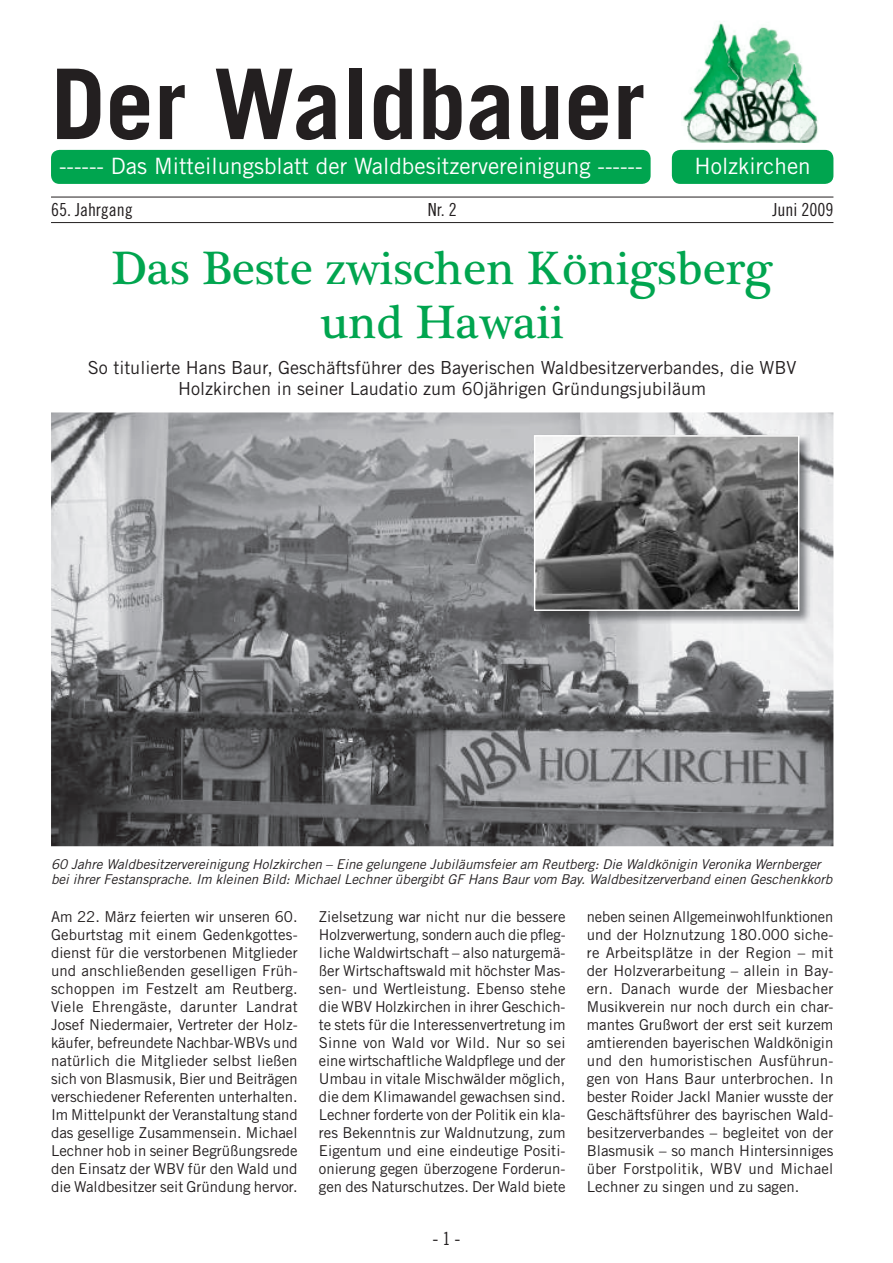
<style>
.page{position:relative;width:893px;height:1263px;background:#fff}
.page>*{position:absolute;margin:0;border:0;box-sizing:border-box;transform-origin:0 0}
.t1{font:700 97.5px "Trade Gothic";color:#231f20}
.t2{font:48px/54px "Plantagenet Cherokee";color:#00a54f;text-align:center}
.t3{font:22.5px "Trade Gothic";color:#fff}
.t4{font:18px/21px "Trade Gothic";color:#231f20;text-align:center}
.t5{font:18px "Trade Gothic Cond Eighteen";color:#231f20}
.t6{font:15px/18px "Trade Gothic";color:#231f20;text-align:justify}
.t7{font:italic 13.5px/15px "Trade Gothic";color:#231f20}
</style>
<div class="page">
<div style="left:51px;top:150px;width:600px;height:34px;background:#00a54f;border-radius:9px"></div>
<hr style="left:51px;top:197px;width:782px;height:1px;background:#231f20">
<hr style="left:51px;top:222px;width:782px;height:1px;background:#231f20">
<img style="left:683px;top:21px;width:135px;height:122px">
<div style="left:672px;top:150px;width:161px;height:34px;background:#00a54f;border-radius:9px"></div>
<img style="left:51px;top:412px;width:782px;height:434px">
<img style="left:533px;top:434px;width:280px;height:190px">
<img style="left:536px;top:437px;width:261px;height:172px">
<div style="left:534px;top:435px;width:265px;height:176px;border:1px solid #fff"></div>
<h1 class="t1" style="left:51px;top:69px;width:596px">Der Waldbauer</h1>
<h3 class="t3" style="left:59px;top:157px;width:585px">------ Das Mitteilungsblatt der Waldbesitzervereinigung ------</h3>
<h3 class="t3" style="left:694px;top:157px;width:118px">Holzkirchen</h3>
<p class="t5" style="left:772px;top:203px;width:62px">Juni 2009</p>
<p class="t5" style="left:51px;top:203px;width:83px">65. Jahrgang</p>
<p class="t5" style="left:428px;top:203px;width:30px">Nr. 2</p>
<h2 class="t2" style="left:112px;top:247px;width:663px">Das Beste zwischen Königsberg und Hawaii</h2>
<p class="t4" style="left:88px;top:359px;width:710px">So titulierte Hans Baur, Geschäftsführer des Bayerischen Waldbesitzerverbandes, die WBV<br>Holzkirchen in seiner Laudatio zum 60jährigen Gründungsjubiläum</p>
<p class="t7" style="left:51px;top:858px;width:783px">60 Jahre Waldbesitzervereinigung Holzkirchen – Eine gelungene Jubiläumsfeier am Reutberg: Die Waldkönigin Veronika Wernberger bei ihrer Festansprache. Im kleinen Bild: Michael Lechner übergibt GF Hans Baur vom Bay. Waldbesitzerverband einen Geschenkkorb</p>
<p class="t6" style="left:51px;top:909px;width:248px">Am 22. März feierten wir unseren 60.<br>Geburtstag mit einem Gedenkgottes&shy;dienst für die verstorbenen Mitglieder und anschließenden geselligen Früh&shy;schoppen im Festzelt am Reutberg.<br>Viele Ehrengäste, darunter Landrat Josef Niedermaier, Vertreter der Holz&shy;käufer, befreundete Nachbar-WBVs und natürlich die Mitglieder selbst ließen sich von Blasmusik, Bier und Beiträgen verschiedener Referenten unterhalten.<br>Im Mittelpunkt der Veranstaltung stand das gesellige Zusammensein. Michael Lechner hob in seiner Begrüßungsrede den Einsatz der WBV für den Wald und die Waldbesitzer seit Gründung hervor.</p>
<p class="t6" style="left:319px;top:909px;width:248px">Zielsetzung war nicht nur die bessere Holzverwertung, sondern auch die pfleg&shy;liche Waldwirtschaft – also naturgemä&shy;ßer Wirtschaftswald mit höchster Mas&shy;sen- und Wertleistung. Ebenso stehe die WBV Holzkirchen in ihrer Geschich&shy;te stets für die Interessenvertretung im Sinne von Wald vor Wild. Nur so sei eine wirtschaftliche Waldpflege und der Umbau in vitale Mischwälder möglich, die dem Klimawandel gewachsen sind.<br>Lechner forderte von der Politik ein kla&shy;res Bekenntnis zur Waldnutzung, zum Eigentum und eine eindeutige Positi&shy;onierung gegen überzogene Forderun&shy;gen des Naturschutzes. Der Wald biete</p>
<p class="t6" style="left:587px;top:909px;width:248px">neben seinen Allgemeinwohlfunktionen und der Holznutzung 180.000 siche&shy;re Arbeitsplätze in der Region – mit der Holzverarbeitung – allein in Bay&shy;ern. Danach wurde der Miesbacher Musikverein nur noch durch ein char&shy;mantes Grußwort der erst seit kurzem amtierenden bayerischen Waldkönigin und den humoristischen Ausführun&shy;gen von Hans Baur unterbrochen. In bester Roider Jackl Manier wusste der Geschäftsführer des bayrischen Wald&shy;besitzerverbandes – begleitet von der Blasmusik – so manch Hintersinniges über Forstpolitik, WBV und Michael Lechner zu singen und zu sagen.</p>
<p class="t5" style="left:432px;top:1232px;width:29px">- 1 -</p>
</div>
